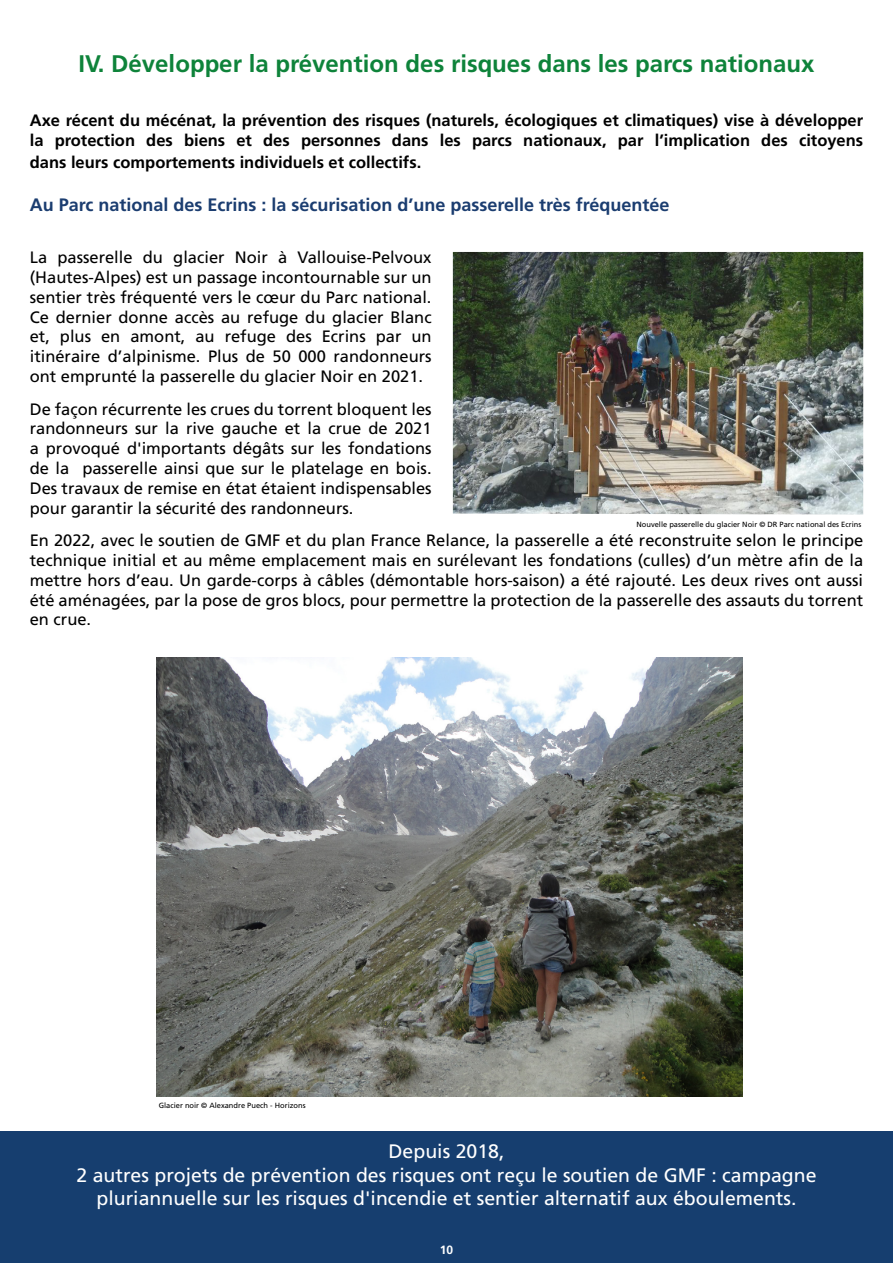
<style>
.page{position:relative;width:893px;height:1263px;background:#fff}
.page>*{position:absolute;margin:0;border:0;box-sizing:border-box;transform-origin:0 0}
.t1{font:700 24px "Frutiger LT Std";color:#0e833a}
.t2{font:19.5px/23.4px "Frutiger LT Std";color:#fff;text-align:center}
.t3{font:700 18px "Frutiger LT Std";color:#1b3d70}
.t4{font:16.5px/19.8px "Frutiger LT Std";color:#000;text-align:justify}
.t5{font:700 16.5px/19.8px "Frutiger LT Std";color:#000}
.t6{font:700 12px "Frutiger LT Std";color:#fff}
.t7{font:7.5px "Frutiger LT Std";color:#000}
</style>
<div class="page">
<div style="left:0;top:1131px;width:893px;height:132px;background:#163e6f"></div>
<img style="left:453px;top:252px;width:410px;height:262px">
<img style="left:157px;top:658px;width:585px;height:439px">
<h1 class="t1" style="left:78px;top:50px;width:738px">IV. Développer la prévention des risques dans les parcs nationaux</h1>
<p class="t5" style="left:30px;top:111px;width:835px">Axe récent du mécénat, la prévention des risques (naturels, écologiques et climatiques) vise à développer la protection des biens et des personnes dans les parcs nationaux, par l’implication des citoyens</p>
<p class="t5" style="left:30px;top:152px;width:393px">dans leurs comportements individuels et collectifs.</p>
<p class="t3" style="left:30px;top:194px;width:641px">Au Parc national des Ecrins : la sécurisation d’une passerelle très fréquentée</p>
<p class="t4" style="left:30px;top:248px;width:403px">La passerelle du glacier Noir à Vallouise-Pelvoux (Hautes-Alpes) est un passage incontournable sur un sentier très fréquenté vers le cœur du Parc national.<br>Ce dernier donne accès au refuge du glacier Blanc et, plus en amont, au refuge des Ecrins par un itinéraire d’alpinisme. Plus de 50 000 randonneurs ont emprunté la passerelle du glacier Noir en 2021.</p>
<p class="t4" style="left:30px;top:399px;width:403px">De façon récurrente les crues du torrent bloquent les randonneurs sur la rive gauche et la crue de 2021 a provoqué d'importants dégâts sur les fondations de la passerelle ainsi que sur le platelage en bois.<br>Des travaux de remise en état étaient indispensables pour garantir la sécurité des randonneurs.</p>
<p class="t4" style="left:30px;top:530px;width:835px">En 2022, avec le soutien de GMF et du plan France Relance, la passerelle a été reconstruite selon le principe technique initial et au même emplacement mais en surélevant les fondations (culles) d’un mètre afin de la mettre hors d’eau. Un garde-corps à câbles (démontable hors-saison) a été rajouté. Les deux rives ont aussi été aménagées, par la pose de gros blocs, pour permettre la protection de la passerelle des assauts du torrent en crue.</p>
<p class="t7" style="left:636px;top:519px;width:226px">Nouvelle passerelle du glacier Noir © DR Parc national des Ecrins</p>
<p class="t7" style="left:159px;top:1101px;width:148px">Glacier noir © Alexandre Puech - Horizons</p>
<p class="t2" style="left:76px;top:1140px;width:742px">Depuis 2018,<br>2 autres projets de prévention des risques ont reçu le soutien de GMF : campagne pluriannuelle sur les risques d'incendie et sentier alternatif aux éboulements.</p>
<p class="t6" style="left:440px;top:1243px;width:15px">10</p>
</div>
